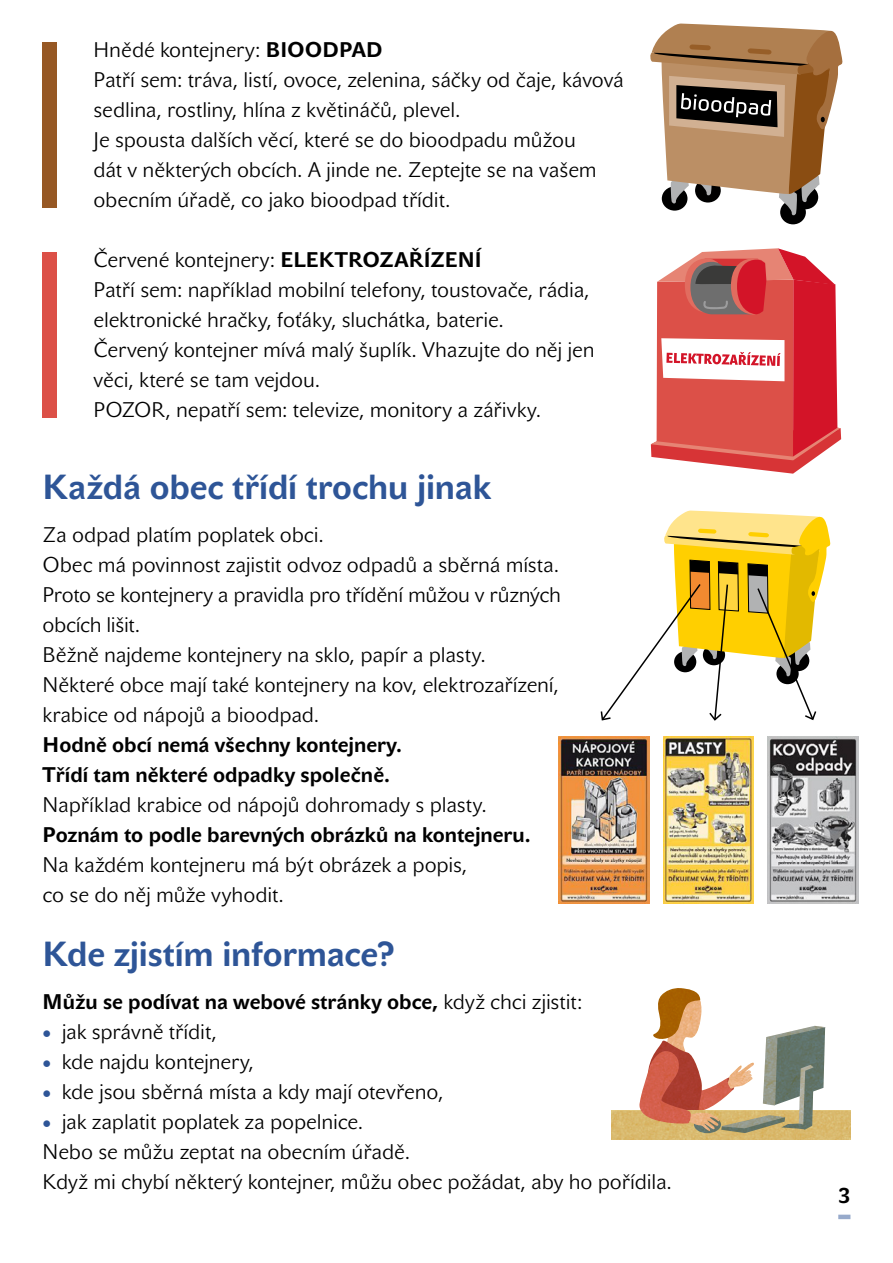
<style>
.page{position:relative;width:893px;height:1263px;background:#fff}
.page>*{position:absolute;margin:0;border:0;box-sizing:border-box;transform-origin:0 0}
.nadpis_A{font:700 34.5px "John Sans Text Pro";letter-spacing:-.005em;color:#2e5597}
.text_zaklad{font:21px/30px "John Sans Lite Pro";letter-spacing:-.01em;color:#000}
.text_zaklad-2{font:700 21px "John Sans Text Pro";color:#000}
.s1{font-family:"John Sans Text Pro";font-weight:700}
.s2{font-family:"John Sans Lite Pro";font-weight:400}
.s3{color:#2e5597}
</style>
<div class="page">
<img style="left:611px;top:988px;width:239px;height:152px">
<hr style="left:838px;top:1215px;width:12px;height:4px;background:#97aacb">
<svg style="left:651px;top:248px;width:190px;height:226px"></svg>
<div style="left:780px;top:200px;width:26px;height:24px;background:#000;border-radius:50%"></div>
<svg style="left:650px;top:24px;width:193px;height:192px"></svg>
<svg style="left:600px;top:511px;width:231px;height:210px"></svg>
<img style="left:767px;top:737px;width:91px;height:166px">
<img style="left:558px;top:737px;width:91px;height:166px">
<img style="left:664px;top:737px;width:90px;height:166px">
<div style="left:43px;top:43px;width:14px;height:165px;background:#965824"></div>
<div style="left:43px;top:252px;width:14px;height:166px;background:#dc5047"></div>
<p class="text_zaklad" style="left:94px;top:35px;width:291px">Hnědé kontejnery: <span class="s1">BIOODPAD</span></p>
<p class="text_zaklad" style="left:94px;top:65px;width:532px">Patří sem: tráva, listí, ovoce, zelenina, sáčky od čaje, kávová sedlina, rostliny, hlína z květináčů, plevel.</p>
<p class="text_zaklad" style="left:94px;top:125px;width:505px">Je spousta dalších věcí, které se do bioodpadu můžou dát v některých obcích. A jinde ne. Zeptejte se na vašem obecním úřadě, co jako bioodpad třídit.</p>
<p class="text_zaklad" style="left:94px;top:245px;width:390px">Červené kontejnery: <span class="s1">ELEKTROZAŘÍZENÍ</span></p>
<p class="text_zaklad" style="left:94px;top:275px;width:498px">Patří sem: například mobilní telefony, toustovače, rádia, elektronické hračky, foťáky, sluchátka, baterie.</p>
<p class="text_zaklad" style="left:94px;top:335px;width:503px">Červený kontejner mívá malý šuplík. Vhazujte do něj jen věci, které se tam vejdou.</p>
<p class="text_zaklad" style="left:94px;top:395px;width:449px">POZOR, nepatří sem: televize, monitory a zářivky.</p>
<p class="nadpis_A" style="left:43px;top:467px;width:450px">Každá obec třídí trochu jinak</p>
<p class="text_zaklad" style="left:43px;top:520px;width:520px">Za odpad platím poplatek obci.<br>Obec má povinnost zajistit odvoz odpadů a sběrná místa.<br>Proto se kontejnery a pravidla pro třídění můžou v různých obcích lišit.<br>Běžně najdeme kontejnery na sklo, papír a plasty.<br>Některé obce mají také kontejnery na kov, elektrozařízení, krabice od nápojů a bioodpad.<br><span class="s1">Hodně obcí nemá všechny kontejnery.<br>Třídí tam některé odpadky společně.<br></span>Například krabice od nápojů dohromady s plasty.<br><span class="s1">Poznám to podle barevných obrázků na kontejneru.<br></span>Na každém kontejneru má být obrázek a popis,<br>co se do něj může vyhodit.</p>
<p class="nadpis_A" style="left:43px;top:934px;width:353px">Kde zjistím informace?</p>
<p class="text_zaklad-2" style="left:43px;top:990px;width:541px">Můžu se podívat na webové stránky obce, <span class="s2">když chci zjistit:</span></p>
<p class="text_zaklad" style="left:43px;top:1017px;width:176px"><span class="s3">•</span> jak správně třídit,</p>
<p class="text_zaklad" style="left:43px;top:1047px;width:213px"><span class="s3">•</span> kde najdu kontejnery,</p>
<p class="text_zaklad" style="left:43px;top:1077px;width:402px"><span class="s3">•</span> kde jsou sběrná místa a kdy mají otevřeno,</p>
<p class="text_zaklad" style="left:43px;top:1107px;width:631px"><span class="s3">•</span> jak zaplatit poplatek za popelnice.<br>Nebo se můžu zeptat na obecním úřadě.<br>Když mi chybí některý kontejner, můžu obec požádat, aby ho pořídila.</p>
<p class="text_zaklad-2" style="left:838px;top:1184px;width:14px">3</p>
</div>
